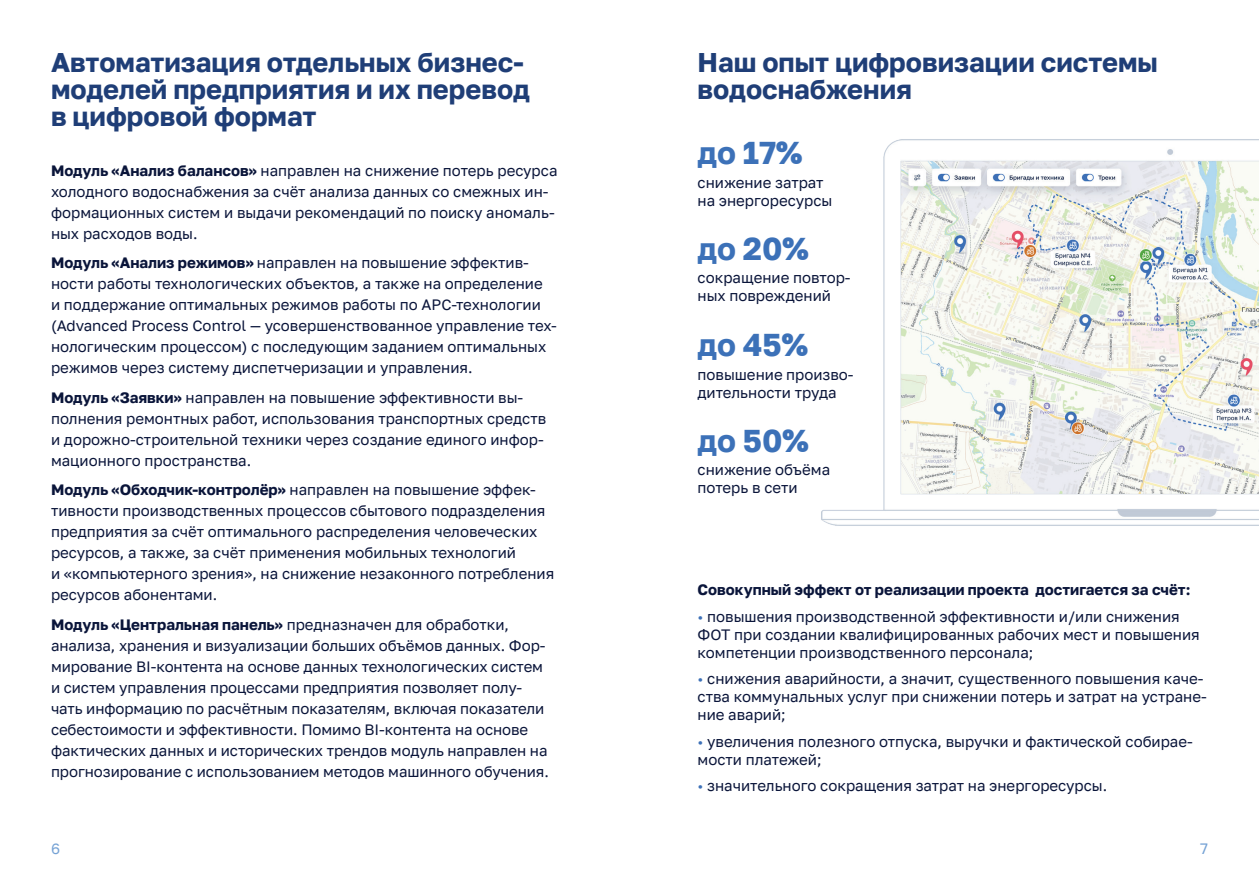
<style>
.page{position:relative;width:1259px;height:893px;background:#fff}
.page>*{position:absolute;margin:0;border:0;box-sizing:border-box;transform-origin:0 0}
.t1{font:700 31.5px "Golos Text";letter-spacing:-.005em;color:#3c71b8}
.t2{font:700 27px/27px "Golos Text";color:#1f3e77}
.t3{font:15px/21px "Golos Text";color:#0a153a}
.t4{font:700 15px "Golos Text";color:#0a153a}
.t5{font:15px "Golos Text";color:#75a2d5}
.s1{font-weight:700}
.s2{color:#3d71b8}
</style>
<div class="page">
<img style="left:821px;top:139px;width:438px;height:387px">
<h2 class="t2" style="left:51px;top:48px;width:480px">Автоматизация отдельных бизнес&shy;моделей предприятия и их перевод в цифровой формат</h2>
<p class="t3" style="left:51px;top:159px;width:508px"><span class="s1">Модуль «Анализ балансов»</span> направлен на снижение потерь ресурса холодного водоснабжения за счёт анализа данных со смежных ин&shy;формационных систем и выдачи рекомендаций по поиску аномаль&shy;ных расходов воды.</p>
<p class="t3" style="left:51px;top:252px;width:507px"><span class="s1">Модуль «Анализ режимов»</span> направлен на повышение эффектив&shy;ности работы технологических объектов, а также на определение<br>и поддержание оптимальных режимов работы по APC-технологии (Advanced Process Control — усовершенствованное управление тех&shy;нологическим процессом) с последующим заданием оптимальных режимов через систему диспетчеризации и управления.</p>
<p class="t3" style="left:51px;top:386px;width:496px"><span class="s1">Модуль «Заявки»</span> направлен на повышение эффективности вы&shy;полнения ремонтных работ, использования транспортных средств и дорожно-строительной техники через создание единого инфор&shy;мационного пространства.</p>
<p class="t3" style="left:51px;top:479px;width:505px"><span class="s1">Модуль «Обходчик-контролёр»</span> направлен на повышение эффек&shy;тивности производственных процессов сбытового подразделения предприятия за счёт оптимального распределения человеческих ресурсов, а также, за счёт применения мобильных технологий<br>и «компьютерного зрения», на снижение незаконного потребления ресурсов абонентами.</p>
<p class="t3" style="left:51px;top:613px;width:499px"><span class="s1">Модуль «Центральная панель»</span> предназначен для обработки, анализа, хранения и визуализации больших объёмов данных. Фор&shy;мирование BI-контента на основе данных технологических систем и систем управления процессами предприятия позволяет полу&shy;чать информацию по расчётным показателям, включая показатели себестоимости и эффективности. Помимо BI-контента на основе фактических данных и исторических трендов модуль направлен на прогнозирование с использованием методов машинного обучения.</p>
<h2 class="t2" style="left:697px;top:48px;width:462px">Наш опыт цифровизации системы водоснабжения</h2>
<h1 class="t1" style="left:697px;top:133px;width:106px">до 17%</h1>
<p class="t3" style="left:697px;top:174px;width:136px;line-height:18px">снижение затрат на энергоресурсы</p>
<h1 class="t1" style="left:697px;top:230px;width:113px">до 20%</h1>
<p class="t3" style="left:697px;top:269px;width:154px;line-height:18px">сокращение повтор&shy;ных повреждений</p>
<h1 class="t1" style="left:697px;top:325px;width:112px">до 45%</h1>
<p class="t3" style="left:697px;top:366px;width:158px;line-height:18px">повышение произво&shy;дительности труда</p>
<h1 class="t1" style="left:697px;top:422px;width:113px">до 50%</h1>
<p class="t3" style="left:697px;top:461px;width:134px;line-height:18px">снижение объёма потерь в сети</p>
<p class="t4" style="left:697px;top:581px;width:494px">Совокупный эффект от реализации проекта достигается за счёт:</p>
<p class="t3" style="left:697px;top:607px;width:504px;line-height:18px"><span class="s2">•</span> повышения производственной эффективности и/или снижения<br>ФОТ при создании квалифицированных рабочих мест и повышения компетенции производственного персонала;</p>
<p class="t3" style="left:697px;top:670px;width:511px;line-height:18px"><span class="s2">•</span> снижения аварийности, а значит, существенного повышения каче&shy;ства коммунальных услуг при снижении потерь и затрат на устране&shy;ние аварий;</p>
<p class="t3" style="left:697px;top:732px;width:497px;line-height:18px"><span class="s2">•</span> увеличения полезного отпуска, выручки и фактической собирае&shy;мости платежей;</p>
<p class="t3" style="left:697px;top:775px;width:411px"><span class="s2">•</span> значительного сокращения затрат на энергоресурсы.</p>
<p class="t5" style="left:51px;top:839px;width:11px">6</p>
<p class="t5" style="left:1200px;top:839px;width:9px">7</p>
</div>
